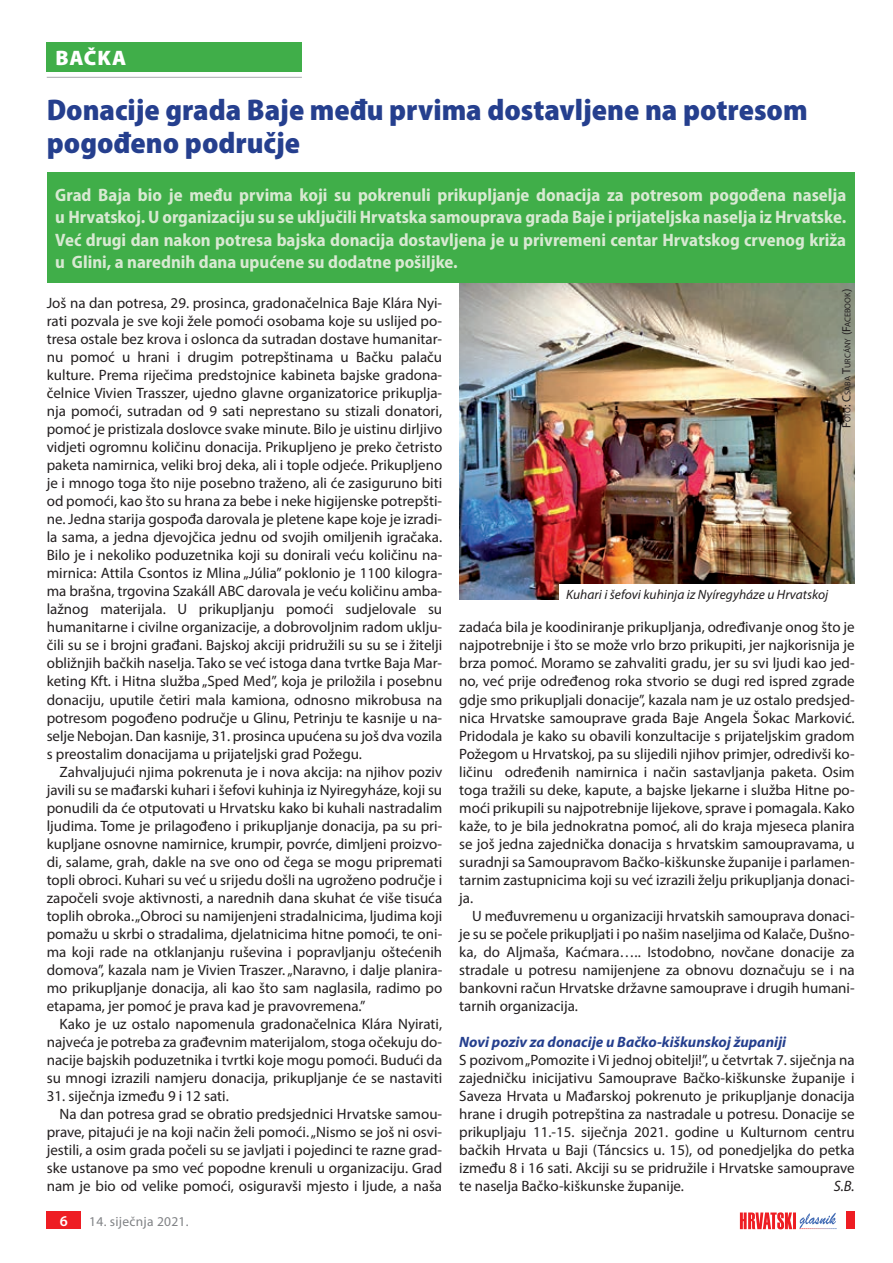
<style>
.page{position:relative;width:893px;height:1263px;background:#fff}
.page>*{position:absolute;margin:0;border:0;box-sizing:border-box;transform-origin:0 0}
.t1{font:900 semi-condensed 30px/33px "Myriad Pro";color:#253f8e}
.t2{font:900 21px "Myriad Pro";letter-spacing:.035em;color:#fff}
.t3{font:700 semi-condensed 18px/22.5px "Myriad Pro";color:#d8e9d2;text-align:justify}
.t4{font:15px/18px "Myriad Pro";color:#231f20;text-align:justify}
.t5{font:italic 700 15px "Myriad Pro";color:#253f8e}
.t6{font:italic 15px "Myriad Pro";color:#231f20}
.t7{font:600 15px "Myriad Pro";color:#fff}
.t8{font:italic 13.5px "Myriad Pro";color:#231f20}
.t9{font:13.5px "Myriad Pro";letter-spacing:.02em;color:#808285}
.t10{font:8.4px "Myriad Pro";color:#231f20}
.s1{font-size:12px}
</style>
<div class="page">
<svg style="left:740px;top:1212px;width:96px;height:17px"></svg>
<div style="left:846px;top:1212px;width:9px;height:17px;background:#ee1d23"></div>
<div style="left:47px;top:1212px;width:34px;height:17px;background:#ee1d23"></div>
<div style="left:47px;top:43px;width:255px;height:29px;background:#40ae49"></div>
<hr style="left:47px;top:77px;width:255px;height:1px;background:#a8a9ad">
<img style="left:459px;top:283px;width:396px;height:317px">
<div style="left:47px;top:172px;width:808px;height:111px;background:#40ae49"></div>
<div style="left:560px;top:584px;width:300px;height:19px;background:#fff"></div>
<h2 class="t2" style="left:55px;top:44px;width:72px">BaČka</h2>
<h1 class="t1" style="left:47px;top:93px;width:762px">Donacije grada Baje među prvima dostavljene na potresom pogođeno područje</h1>
<p class="t3" style="left:55px;top:183px;width:792px">Grad Baja bio je među prvima koji su pokrenuli prikupljanje donacija za potresom pogođena naselja u Hrvatskoj. U organizaciju su se uključili Hrvatska samouprava grada Baje i prijateljska naselja iz Hrvatske.<br>Već drugi dan nakon potresa bajska donacija dostavljena je u privremeni centar Hrvatskog crvenog križa u Glini, a narednih dana upućene su dodatne pošiljke.</p>
<p class="t4" style="left:47px;top:294px;width:397px">Još na dan potresa, 29. prosinca, gradonačelnica Baje Klára Nyi&shy;rati pozvala je sve koji žele pomoći osobama koje su uslijed po&shy;tresa ostale bez krova i oslonca da sutradan dostave humanitar&shy;nu pomoć u hrani i drugim potrepštinama u Bačku palaču kulture. Prema riječima predstojnice kabineta bajske gradona&shy;čelnice Vivien Trasszer, ujedno glavne organizatorice prikuplja&shy;nja pomoći, sutradan od 9 sati neprestano su stizali donatori, pomoć je pristizala doslovce svake minute. Bilo je uistinu dirljivo vidjeti ogromnu količinu donacija. Prikupljeno je preko četristo paketa namirnica, veliki broj deka, ali i tople odjeće. Prikupljeno je i mnogo toga što nije posebno traženo, ali će zasiguruno biti od pomoći, kao što su hrana za bebe i neke higijenske potrepšti&shy;ne. Jedna starija gospođa darovala je pletene kape koje je izradi&shy;la sama, a jedna djevojčica jednu od svojih omiljenih igračaka.<br>Bilo je i nekoliko poduzetnika koji su donirali veću količinu na&shy;mirnica: Attila Csontos iz Mlina „Júlia” poklonio je 1100 kilogra&shy;ma brašna, trgovina Szakáll ABC darovala je veću količinu amba&shy;lažnog materijala. U prikupljanju pomoći sudjelovale su humanitarne i civilne organizacije, a dobrovoljnim radom uklju&shy;čili su se i brojni građani. Bajskoj akciji pridružili su su se i žitelji obližnjih bačkih naselja. Tako se već istoga dana tvrtke Baja Mar&shy;keting Kft. i Hitna služba „Sped Med”, koja je priložila i posebnu donaciju, uputile četiri mala kamiona, odnosno mikrobusa na potresom pogođeno područje u Glinu, Petrinju te kasnije u na&shy;selje Nebojan. Dan kasnije, 31. prosinca upućena su još dva vozila s preostalim donacijama u prijateljski grad Požegu.</p>
<p class="t4" style="left:47px;top:762px;width:397px;text-indent:13px">Zahvaljujući njima pokrenuta je i nova akcija: na njihov poziv javili su se mađarski kuhari i šefovi kuhinja iz Nyiregyháze, koji su ponudili da će otputovati u Hrvatsku kako bi kuhali nastradalim ljudima. Tome je prilagođeno i prikupljanje donacija, pa su pri&shy;kupljane osnovne namirnice, krumpir, povrće, dimljeni proizvo&shy;di, salame, grah, dakle na sve ono od čega se mogu pripremati topli obroci. Kuhari su već u srijedu došli na ugroženo područje i započeli svoje aktivnosti, a narednih dana skuhat će više tisuća toplih obroka. „Obroci su namijenjeni stradalnicima, ljudima koji pomažu u skrbi o stradalima, djelatnicima hitne pomoći, te oni&shy;ma koji rade na otklanjanju ruševina i popravljanju oštećenih domova”, kazala nam je Vivien Traszer. „Naravno, i dalje planira&shy;mo prikupljanje donacija, ali kao što sam naglasila, radimo po etapama, jer pomoć je prava kad je pravovremena.”</p>
<p class="t4" style="left:47px;top:1014px;width:397px;text-indent:13px">Kako je uz ostalo napomenula gradonačelnica Klára Nyirati, najveća je potreba za građevnim materijalom, stoga očekuju do&shy;nacije bajskih poduzetnika i tvrtki koje mogu pomoći. Budući da su mnogi izrazili namjeru donacija, prikupljanje će se nastaviti</p>
<p class="t4" style="left:47px;top:1086px;width:184px">31. siječnja između 9 i 12 sati.</p>
<p class="t4" style="left:60px;top:1104px;width:384px">Na dan potresa grad se obratio predsjednici Hrvatske samou-</p>
<p class="t4" style="left:47px;top:1122px;width:397px">prave, pitajući je na koji način želi pomoći. „Nismo se još ni osvi-</p>
<p class="t4" style="left:47px;top:1140px;width:397px">jestili, a osim grada počeli su se javljati i pojedinci te razne grad-</p>
<p class="t4" style="left:47px;top:1158px;width:397px">ske ustanove pa smo već popodne krenuli u organizaciju. Grad</p>
<p class="t4" style="left:47px;top:1176px;width:397px">nam je bio od velike pomoći, osiguravši mjesto i ljude, a naša</p>
<p class="t7" style="left:60px;top:1211px;width:10px">6</p>
<p class="t9" style="left:89px;top:1213px;width:101px">14. siječnja 2021.</p>
<p class="t10" style="left:842px;top:428px;width:141px;rotate:-90deg"><span class="s1">F</span>oto<span class="s1">: C</span>saba <span class="s1">T</span>urcány <span class="s1">(F</span>acebook<span class="s1">)</span></p>
<p class="t8" style="left:566px;top:586px;width:263px">Kuhari i šefovi kuhinja iz Nyíregyháze u Hrvatskoj</p>
<p class="t4" style="left:459px;top:618px;width:397px">zadaća bila je koodiniranje prikupljanja, određivanje onog što je najpotrebnije i što se može vrlo brzo prikupiti, jer najkorisnija je brza pomoć. Moramo se zahvaliti gradu, jer su svi ljudi kao jed&shy;no, već prije određenog roka stvorio se dugi red ispred zgrade gdje smo prikupljali donacije”, kazala nam je uz ostalo predsjed&shy;nica Hrvatske samouprave grada Baje Angela Šokac Marković.<br>Pridodala je kako su obavili konzultacije s prijateljskim gradom Požegom u Hrvatskoj, pa su slijedili njihov primjer, odredivši ko&shy;ličinu određenih namirnica i način sastavljanja paketa. Osim toga tražili su deke, kapute, a bajske ljekarne i služba Hitne po&shy;moći prikupili su najpotrebnije lijekove, sprave i pomagala. Kako kaže, to je bila jednokratna pomoć, ali do kraja mjeseca planira se još jedna zajednička donacija s hrvatskim samoupravama, u suradnji sa Samoupravom Bačko-kiškunske županije i parlamen&shy;tarnim zastupnicima koji su već izrazili želju prikupljanja donaci&shy;ja.</p>
<p class="t4" style="left:459px;top:906px;width:397px;text-indent:13px">U međuvremenu u organizaciji hrvatskih samouprava donaci&shy;je su se počele prikupljati i po našim naseljima od Kalače, Dušno&shy;ka, do Aljmaša, Kaćmara….. Istodobno, novčane donacije za stradale u potresu namijenjene za obnovu doznačuju se i na bankovni račun Hrvatske državne samouprave i drugih humani&shy;tarnih organizacija.</p>
<p class="t5" style="left:459px;top:1032px;width:328px">Novi poziv za donacije u Bačko-kiškunskoj županiji</p>
<p class="t4" style="left:459px;top:1050px;width:397px">S pozivom „Pomozite i Vi jednoj obitelji!”, u četvrtak 7. siječnja na zajedničku inicijativu Samouprave Bačko-kiškunske županije i Saveza Hrvata u Mađarskoj pokrenuto je prikupljanje donacija hrane i drugih potrepština za nastradale u potresu. Donacije se prikupljaju 11.-15. siječnja 2021. godine u Kulturnom centru bačkih Hrvata u Baji (Táncsics u. 15), od ponedjeljka do petka između 8 i 16 sati. Akciji su se pridružile i Hrvatske samouprave te naselja Bačko-kiškunske županije.</p>
<p class="t6" style="left:834px;top:1176px;width:22px">S.B.</p>
</div>
